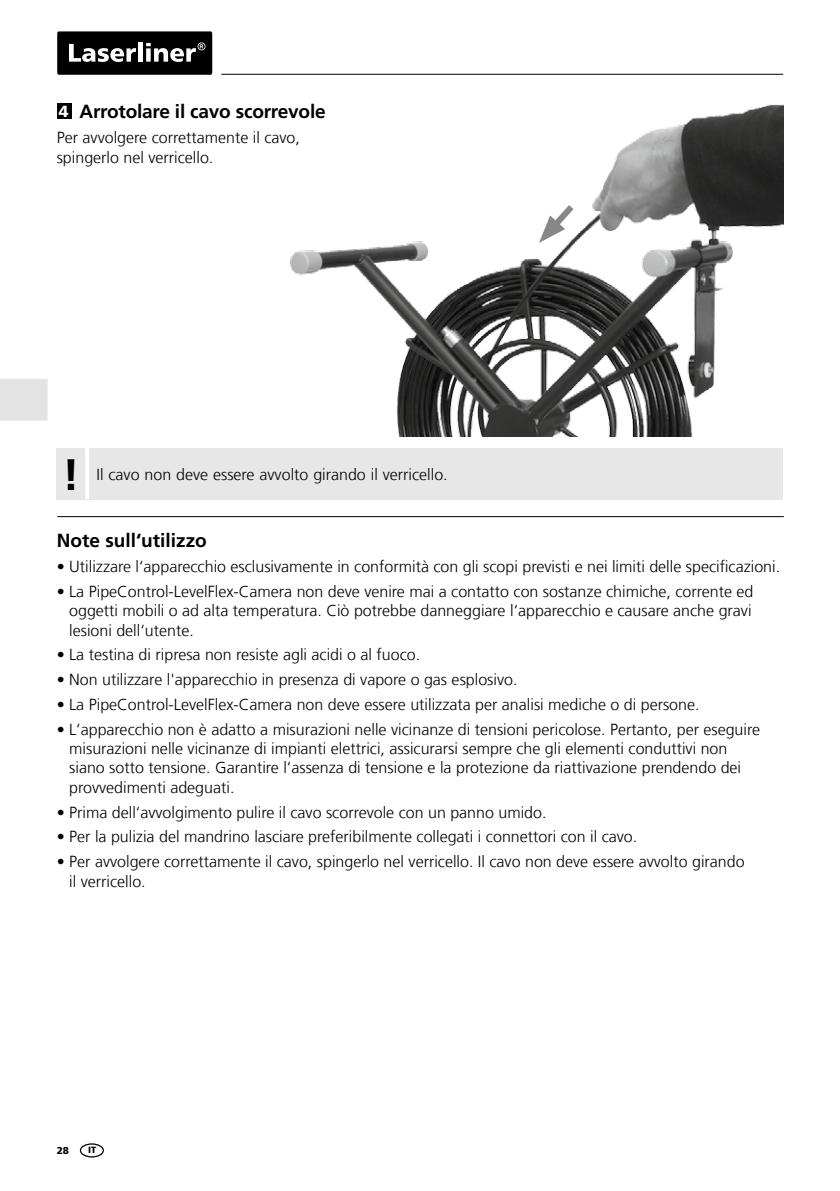
<style>
.page{position:relative;width:840px;height:1191px;background:#fff}
.page>*{position:absolute;margin:0;border:0;box-sizing:border-box;transform-origin:0 0}
.t1{font:700 44px "Frutiger LT Com";color:#000}
.t2{font:700 19px "Frutiger LT Com";letter-spacing:-.01em;color:#000}
.t3{font:300 16px/19.2px "Frutiger LT Com";color:#000}
.t4{font:900 10px "Frutiger LT Com";color:#000}
.t5{font:900 9px "Frutiger LT Com";color:#000}
.s1{font-weight:900;font-size:16px;color:#fff}
</style>
<div class="page">
<hr style="left:221px;top:74px;width:561px;height:1px;background:#000">
<div style="left:57px;top:31px;width:155px;height:44px;background:#000;border-radius:2px"></div>
<svg style="left:69px;top:44px;width:67px;height:18px"></svg>
<div style="left:138px;top:43px;width:5px;height:19px;background:#fff"></div>
<svg style="left:146px;top:42px;width:59px;height:20px"></svg>
<img style="left:290px;top:104px;width:492px;height:333px">
<svg style="left:538px;top:199px;width:41px;height:44px"></svg>
<div style="left:57px;top:103px;width:15px;height:16px;background:#000"></div>
<div style="left:57px;top:448px;width:725px;height:51px;background:#e7e7e7"></div>
<hr style="left:85px;top:448px;width:4px;height:51px;background:#fff">
<hr style="left:57px;top:516px;width:726px;height:1px;background:#000">
<div style="left:80px;top:1143px;width:24px;height:14px;border:1px solid #000;border-radius:50%"></div>
<div style="left:0;top:379px;width:48px;height:42px;background:#e3e3e3"></div>
<p class="t2" style="left:59px;top:100px;width:268px"><span class="s1">4</span> Arrotolare il cavo scorrevole</p>
<p class="t3" style="left:57px;top:128px;width:244px">Per avvolgere correttamente il cavo, spingerlo nel verricello.</p>
<h1 class="t1" style="left:62px;top:449px;width:19px">!</h1>
<p class="t3" style="left:96px;top:464px;width:352px">Il cavo non deve essere avvolto girando il verricello.</p>
<p class="t2" style="left:57px;top:529px;width:151px">Note sull‘utilizzo</p>
<p class="t3" style="left:57px;top:557px;width:724px">• Utilizzare l‘apparecchio esclusivamente in conformità con gli scopi previsti e nei limiti delle specificazioni.</p>
<p class="t3" style="left:69px;top:582px;width:685px;text-indent:-12px">• La PipeControl-LevelFlex-Camera non deve venire mai a contatto con sostanze chimiche, corrente ed oggetti mobili o ad alta temperatura. Ciò potrebbe danneggiare l‘apparecchio e causare anche gravi lesioni dell‘utente.</p>
<p class="t3" style="left:57px;top:645px;width:365px">• La testina di ripresa non resiste agli acidi o al fuoco.</p>
<p class="t3" style="left:57px;top:670px;width:462px">• Non utilizzare l'apparecchio in presenza di vapore o gas esplosivo.</p>
<p class="t3" style="left:57px;top:695px;width:644px">• La PipeControl-LevelFlex-Camera non deve essere utilizzata per analisi mediche o di persone.</p>
<p class="t3" style="left:69px;top:720px;width:692px;text-indent:-12px">• L‘apparecchio non è adatto a misurazioni nelle vicinanze di tensioni pericolose. Pertanto, per eseguire misurazioni nelle vicinanze di impianti elettrici, assicurarsi sempre che gli elementi conduttivi non siano sotto tensione. Garantire l‘assenza di tensione e la protezione da riattivazione prendendo dei provvedimenti adeguati.</p>
<p class="t3" style="left:57px;top:802px;width:491px">• Prima dell‘avvolgimento pulire il cavo scorrevole con un panno umido.</p>
<p class="t3" style="left:57px;top:827px;width:581px">• Per la pulizia del mandrino lasciare preferibilmente collegati i connettori con il cavo.</p>
<p class="t3" style="left:69px;top:852px;width:676px;text-indent:-12px">• Per avvolgere correttamente il cavo, spingerlo nel verricello. Il cavo non deve essere avvolto girando il verricello.</p>
<p class="t4" style="left:57px;top:1144px;width:14px">28</p>
<p class="t5" style="left:88px;top:1144px;width:10px">IT</p>
</div>
